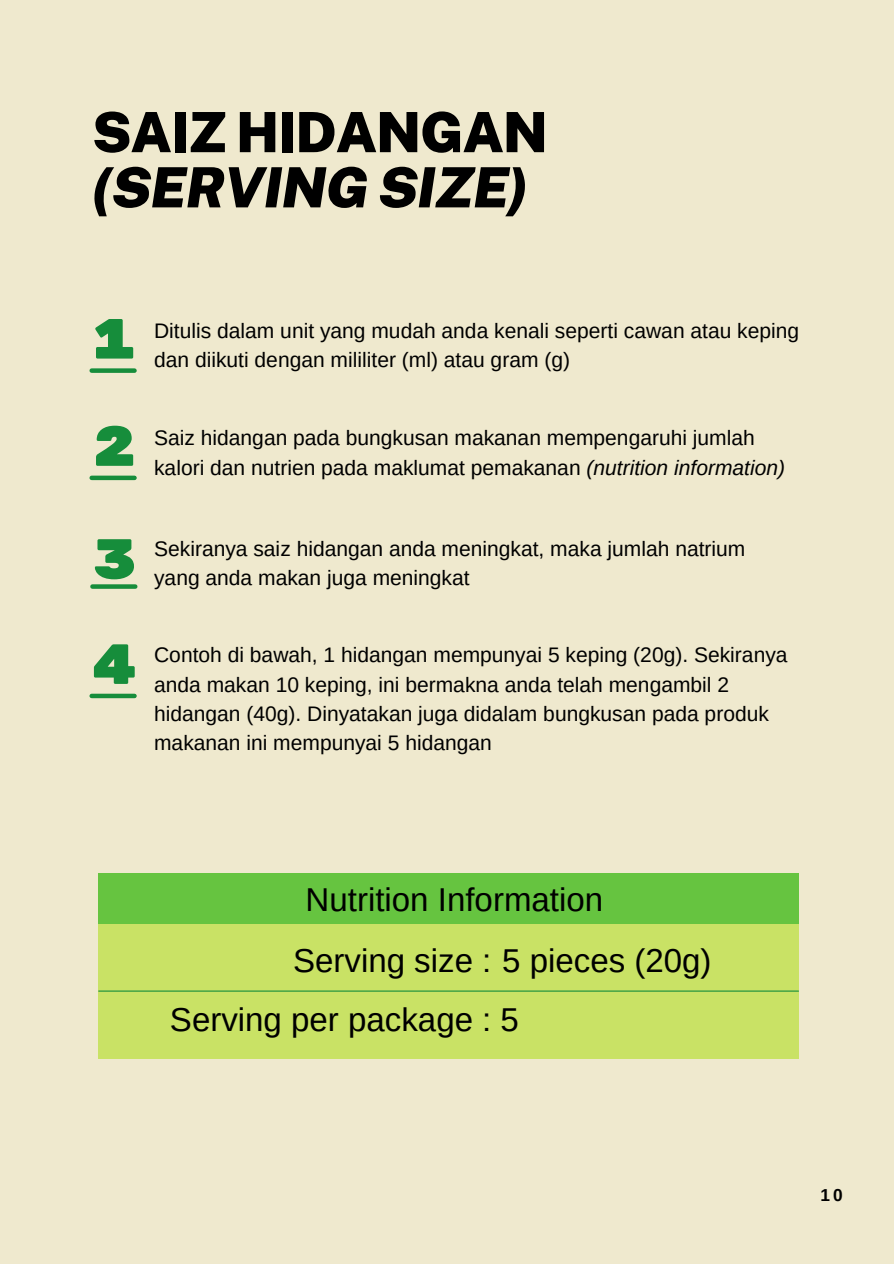
<style>
.page{position:relative;width:894px;height:1264px;background:#fff}
.page>*{position:absolute;margin:0;border:0;box-sizing:border-box;transform-origin:0 0}
.t1{font:56.55px/107.2px "Rubik Mono One";color:#168d3b}
.t2{font:italic 900 55.5px "Public Sans";letter-spacing:-.015em;color:#000}
.t3{font:900 55.5px "Public Sans";letter-spacing:-.015em;color:#000}
.t4{font:33px "Arimo";color:#000}
.t5{font:300 33px "Open Sans";color:#000}
.t6{font:21px/29.2px "Arimo";color:#000}
.t7{font:700 17.25px "Arimo";color:#000}
.s1{font-style:italic}
</style>
<div class="page">
<div style="left:0;top:0;width:893px;height:1263px;background:#efe9ce"></div>
<div style="left:92px;top:368px;width:42px;height:5px;background:#168d3b"></div>
<div style="left:98px;top:873px;width:700px;height:51px;background:#66c440"></div>
<div style="left:98px;top:924px;width:700px;height:134px;background:#c9e265"></div>
<div style="left:92px;top:475px;width:42px;height:5px;background:#168d3b"></div>
<div style="left:92px;top:584px;width:43px;height:5px;background:#168d3b"></div>
<div style="left:92px;top:693px;width:42px;height:5px;background:#168d3b"></div>
<hr style="left:99px;top:990px;width:699px;height:1px;background:#168d3b">
<h2 class="t3" style="left:92px;top:99px;width:457px">SAIZ HIDANGAN</h2>
<h2 class="t2" style="left:92px;top:155px;width:438px">(SERVING SIZE)</h2>
<h1 class="t1" style="left:89px;top:287px;width:50px">1<br>2</h1>
<p class="t6" style="left:154px;top:316px;width:646px">Ditulis dalam unit yang mudah anda kenali seperti cawan atau keping dan diikuti dengan mililiter (ml) atau gram (g)</p>
<p class="t6" style="left:154px;top:423px;width:632px">Saiz hidangan pada bungkusan makanan mempengaruhi jumlah kalori dan nutrien pada maklumat pemakanan <span class="s1">(nutrition information)</span></p>
<h1 class="t1" style="left:90px;top:507px;width:50px">3</h1>
<p class="t6" style="left:154px;top:534px;width:592px">Sekiranya saiz hidangan anda meningkat, maka jumlah natrium yang anda makan juga meningkat</p>
<h1 class="t1" style="left:90px;top:612px;width:50px">4</h1>
<p class="t6" style="left:154px;top:640px;width:634px">Contoh di bawah, 1 hidangan mempunyai 5 keping (20g). Sekiranya anda makan 10 keping, ini bermakna anda telah mengambil 2 hidangan (40g). Dinyatakan juga didalam bungkusan pada produk makanan ini mempunyai 5 hidangan</p>
<h3 class="t4" style="left:305px;top:880px;width:299px">Nutrition Information</h3>
<h3 class="t5" style="left:299px;top:936px;width:19px">S</h3>
<h3 class="t5" style="left:416px;top:936px;width:19px">S</h3>
<h3 class="t4" style="left:170px;top:1001px;width:350px">Serving per package : 5</h3>
<h3 class="t4" style="left:293px;top:942px;width:420px">Serving size : 5 pieces (20g)</h3>
<p class="t7" style="left:820px;top:1185px;width:24px">10</p>
</div>
